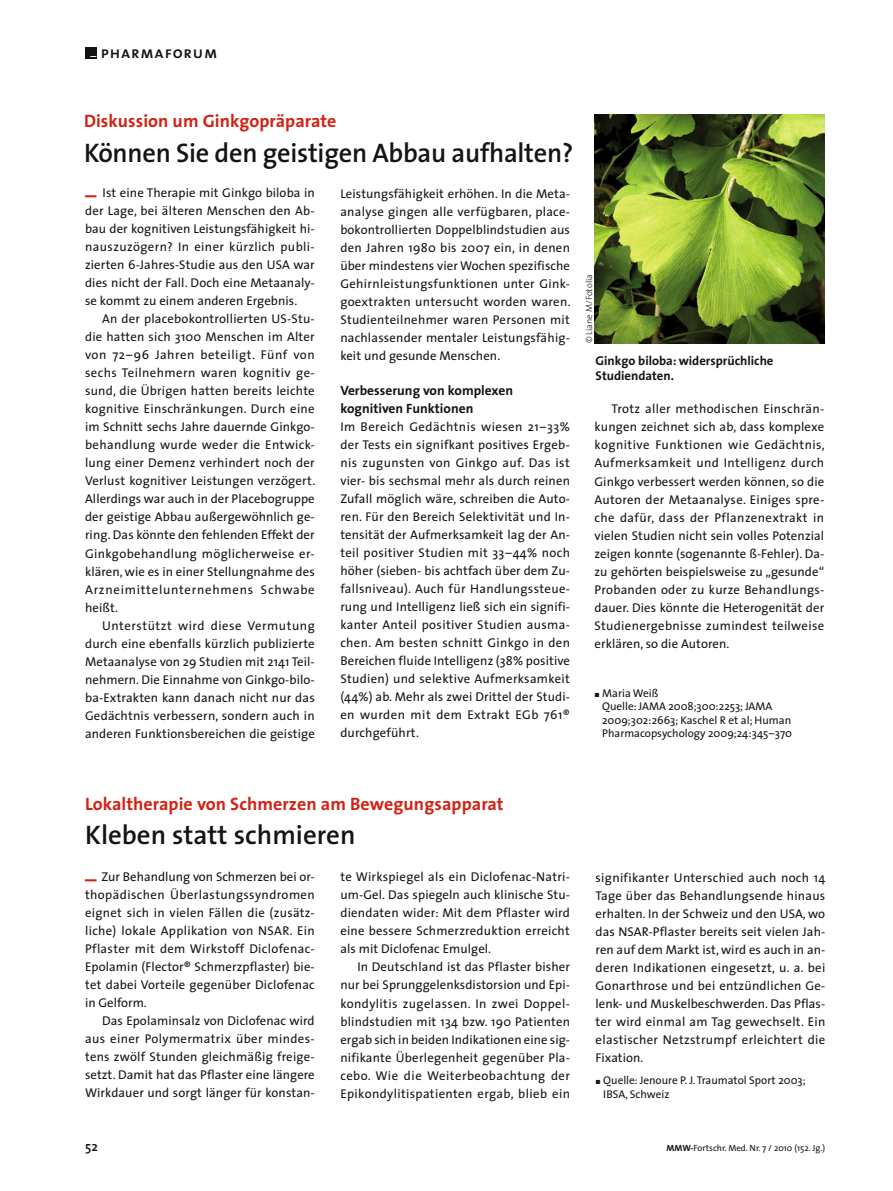
<style>
.page{position:relative;width:893px;height:1191px;background:#fff}
.page>*{position:absolute;margin:0;border:0;box-sizing:border-box;transform-origin:0 0}
.t1{font:600 27px "The Sans";letter-spacing:-.01em;color:#131413}
.t2{font:700 18px "The Sans";letter-spacing:.005em;color:#d02415}
.t3{font:16.5px "The Sans Semi Bold Caps";letter-spacing:.05em;color:#131413}
.t4{font:700 13.5px/18px "The Sans";color:#131413}
.t5{font:600 13.5px "The Sans";color:#131413}
.t6{font:12.75px/18px "The Sans";letter-spacing:.01em;color:#131413;text-align:justify}
.t7{font:700 12.75px/15px "The Sans";color:#131413}
.t8{font:11.25px/13.5px "The Sans";color:#131413}
.t9{font:9px "The Sans";color:#131413}
.t10{font:300 9px "The Sans";color:#131413}
.s1{font-weight:900;color:#d02415}
.s2{font-family:"The Sans Expert";font-size:6px}
.s3{font-weight:700}
</style>
<div class="page">
<div style="left:85px;top:47px;width:12px;height:11px;background:#131413"></div>
<img style="left:595px;top:115px;width:229px;height:228px">
<p class="t3" style="left:91px;top:42px;width:128px"><sub>–</sub> pharmaforum</p>
<h2 class="t2" style="left:84px;top:113px;width:254px">Diskussion um Ginkgopräparate</h2>
<h1 class="t1" style="left:84px;top:142px;width:491px">Können Sie den geistigen Abbau aufhalten?</h1>
<p class="t6" style="left:85px;top:185px;width:231px"><span class="s1">–</span> Ist eine Therapie mit Ginkgo biloba in der Lage, bei älteren Menschen den Ab&shy;bau der kognitiven Leistungsfähigkeit hi&shy;nauszuzögern? In einer kürzlich publi&shy;zierten 6-Jahres-Studie aus den USA war dies nicht der Fall. Doch eine Metaanaly&shy;se kommt zu einem anderen Ergebnis.</p>
<p class="t6" style="left:85px;top:311px;width:232px;text-indent:17px">An der placebokontrollierten US-Stu&shy;die hatten sich 3100 Menschen im Alter von 72–96 Jahren beteiligt. Fünf von sechs Teilnehmern waren kognitiv ge&shy;sund, die Übrigen hatten bereits leichte kognitive Einschränkungen. Durch eine im Schnitt sechs Jahre dauernde Ginkgo&shy;behandlung wurde weder die Entwick&shy;lung einer Demenz verhindert noch der Verlust kognitiver Leistungen verzögert.<br>Allerdings war auch in der Placebogruppe der geistige Abbau außergewöhnlich ge&shy;ring. Das könnte den fehlenden Effekt der Ginkgobehandlung möglicherweise er&shy;klären, wie es in einer Stellungnahme des Arzneimittelunternehmens Schwabe heißt.</p>
<p class="t6" style="left:85px;top:617px;width:231px;text-indent:17px">Unterstützt wird diese Vermutung durch eine ebenfalls kürzlich publizierte Metaanalyse von 29 Studien mit 2141 Teil&shy;nehmern. Die Einnahme von Ginkgo-bilo&shy;ba-Extrakten kann danach nicht nur das Gedächtnis verbessern, sondern auch in anderen Funktionsbereichen die geistige</p>
<p class="t6" style="left:340px;top:185px;width:232px">Leistungsfähigkeit erhöhen. In die Meta&shy;analyse gingen alle verfügbaren, place&shy;bokontrollierten Doppelblindstudien aus den Jahren 1980 bis 2007 ein, in denen über mindestens vier Wochen spezifische Gehirnleistungsfunktionen unter Gink&shy;goextrakten untersucht worden waren.<br>Studienteilnehmer waren Personen mit nachlassender mentaler Leistungsfähig&shy;keit und gesunde Menschen.</p>
<p class="t4" style="left:340px;top:383px;width:174px">Verbesserung von komplexen kognitiven Funktionen</p>
<p class="t6" style="left:340px;top:419px;width:231px">Im Bereich Gedächtnis wiesen 21–33% der Tests ein signifkant positives Ergeb&shy;nis zugunsten von Ginkgo auf. Das ist vier- bis sechsmal mehr als durch reinen Zufall möglich wäre, schreiben die Auto&shy;ren. Für den Bereich Selektivität und In&shy;tensität der Aufmerksamkeit lag der An&shy;teil positiver Studien mit 33–44% noch höher (sieben- bis achtfach über dem Zu&shy;fallsniveau). Auch für Handlungssteue&shy;rung und Intelligenz ließ sich ein signifi&shy;kanter Anteil positiver Studien ausma&shy;chen. Am bes ten schnitt Ginkgo in den Bereichen fluide Intelligenz (38% positive Studien) und selektive Aufmerksamkeit (44%) ab. Mehr als zwei Drittel der Studi&shy;en wurden mit dem Extrakt EGb 761® durchgeführt.</p>
<p class="t10" style="left:585px;top:343px;width:71px;rotate:-90deg">© Liane M/Fotolia</p>
<p class="t7" style="left:595px;top:354px;width:179px">Ginkgo biloba: widersprüchliche<br>Studiendaten.</p>
<p class="t6" style="left:594px;top:401px;width:232px;text-indent:17px">Trotz aller methodischen Einschrän&shy;kungen zeichnet sich ab, dass komplexe kognitive Funktionen wie Gedächtnis, Aufmerksamkeit und Intelligenz durch Ginkgo verbessert werden können, so die Autoren der Metaanalyse. Einiges spre&shy;che dafür, dass der Pflanzenextrakt in vielen Studien nicht sein volles Potenzial zeigen konnte (sogenannte ß-Fehler). Da&shy;zu gehörten beispielsweise zu „gesunde“ Probanden oder zu kurze Behandlungs&shy;dauer. Dies könnte die Heterogenität der Studienergebnisse zumindest teilweise erklären, so die Autoren.</p>
<p class="t8" style="left:602px;top:687px;width:191px;text-indent:-8px"><span class="s2">ó</span> Maria Weiß<br>Quelle: JAMA 2008;300:2253; JAMA<br>2009;302:2663; Kaschel R et al; Human<br>Pharmacopsychology 2009;24:345–370</p>
<h2 class="t2" style="left:85px;top:796px;width:420px">Lokaltherapie von Schmerzen am Bewegungsapparat</h2>
<h1 class="t1" style="left:85px;top:825px;width:272px">Kleben statt schmieren</h1>
<p class="t6" style="left:85px;top:869px;width:231px"><span class="s1">–</span> Zur Behandlung von Schmerzen bei or&shy;thopädischen Überlastungssyndromen eignet sich in vielen Fällen die (zusätz&shy;liche) lokale Applikation von NSAR. Ein Pflaster mit dem Wirkstoff Diclofenac-Epolamin (Flector® Schmerzpflaster) bie&shy;tet dabei Vorteile gegenüber Diclofenac in Gelform.</p>
<p class="t6" style="left:85px;top:1013px;width:231px;text-indent:17px">Das Epolaminsalz von Diclofenac wird aus einer Polymermatrix über mindes&shy;tens zwölf Stunden gleichmäßig freige&shy;setzt. Damit hat das Pflaster eine längere Wirkdauer und sorgt länger für konstan-</p>
<p class="t6" style="left:340px;top:869px;width:231px">te Wirkspiegel als ein Diclofenac-Natri&shy;um-Gel. Das spiegeln auch klinische Stu&shy;diendaten wider: Mit dem Pflaster wird eine bessere Schmerzreduktion erreicht als mit Diclofenac Emulgel.</p>
<p class="t6" style="left:340px;top:959px;width:231px;text-indent:17px">In Deutschland ist das Pflaster bisher nur bei Sprunggelenksdistorsion und Epi&shy;kondylitis zugelassen. In zwei Doppel&shy;blindstudien mit 134 bzw. 190 Patienten ergab sich in beiden Indikationen eine sig&shy;nifikante Überlegenheit gegenüber Pla&shy;cebo. Wie die Weiterbeobachtung der Epikondylitispatienten ergab, blieb ein</p>
<p class="t6" style="left:595px;top:869px;width:231px">sig nifikanter Unterschied auch noch 14<br>Tage über das Behandlungsende hinaus erhalten. In der Schweiz und den USA, wo das NSAR-Pflaster bereits seit vielen Jah&shy;ren auf dem Markt ist, wird es auch in an&shy;deren Indikationen eingesetzt, u. a. bei Gonarthrose und bei entzündlichen Ge&shy;lenk- und Muskelbeschwerden. Das Pflas&shy;ter wird einmal am Tag gewechselt. Ein elastischer Netzstrumpf erleichtert die Fixation.</p>
<p class="t8" style="left:603px;top:1075px;width:204px;text-indent:-8px"><span class="s2">ó</span> Quelle: Jenoure P. J. Traumatol Sport 2003;<br>IBSA, Schweiz</p>
<p class="t5" style="left:85px;top:1142px;width:14px">52</p>
<p class="t9" style="left:666px;top:1145px;width:160px"><span class="s3">MMW-</span>Fortschr. Med. Nr. 7 / 2010 (152. Jg.)</p>
</div>
